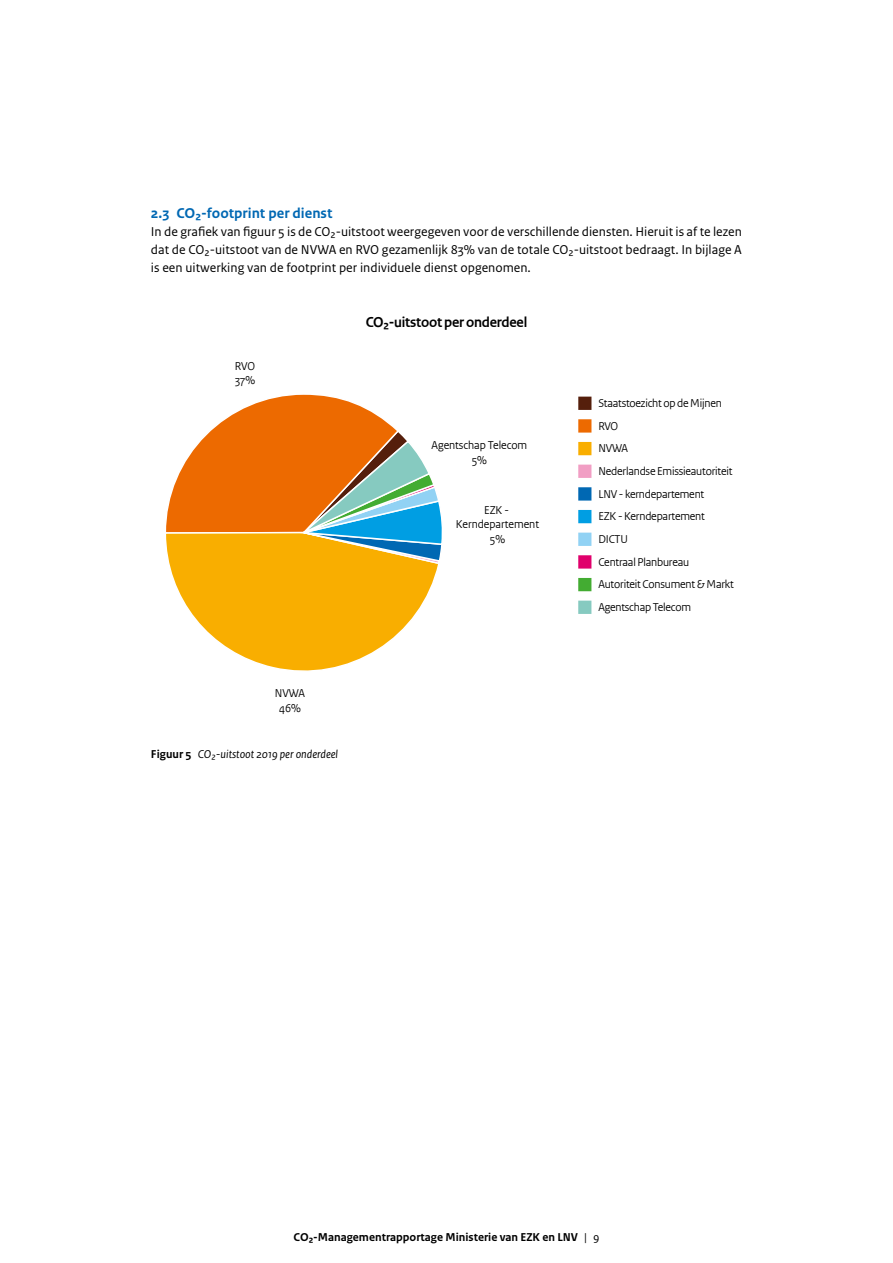
<style>
.page{position:relative;width:893px;height:1263px;background:#fff}
.page>*{position:absolute;margin:0;border:0;box-sizing:border-box;transform-origin:0 0}
.t1{font:700 15px "Rijksoverheid Sans Text";color:#0068b3}
.t2{font:700 15px "Rijksoverheid Sans Heading TT";letter-spacing:-.015em;color:#000}
.t3{font:13.5px/18px "Rijksoverheid Sans Text";color:#000;text-align:justify}
.t4{font:12px/22.6px "Rijksoverheid Sans Heading TT";letter-spacing:-.015em;color:#000;text-align:center}
.t5{font:700 12px "Rijksoverheid Sans Text";color:#000}
.t6{font:italic 12px "Rijksoverheid Sans Text";color:#000}
.s1{font-weight:700;font-style:normal}
.s2{font-weight:400}
</style>
<div class="page">
<svg style="left:166px;top:394px;width:276px;height:277px"></svg>
<div style="left:578px;top:397px;width:13px;height:13px;background:#551f0c"></div>
<div style="left:578px;top:419px;width:13px;height:14px;background:#ed6a00"></div>
<div style="left:578px;top:442px;width:13px;height:13px;background:#f9ae00"></div>
<div style="left:578px;top:465px;width:13px;height:13px;background:#f19ec4"></div>
<div style="left:578px;top:487px;width:13px;height:14px;background:#0068b3"></div>
<div style="left:578px;top:510px;width:13px;height:13px;background:#009ee3"></div>
<div style="left:578px;top:533px;width:13px;height:13px;background:#91d2f4"></div>
<div style="left:578px;top:555px;width:13px;height:14px;background:#e0006c"></div>
<div style="left:578px;top:578px;width:13px;height:13px;background:#43ac32"></div>
<div style="left:578px;top:601px;width:13px;height:13px;background:#86cac0"></div>
<p class="t1" style="left:151px;top:204px;width:183px">2.3 CO₂-footprint per dienst</p>
<p class="t3" style="left:151px;top:223px;width:592px">In de grafiek van figuur 5 is de CO₂-uitstoot weergegeven voor de verschillende diensten. Hieruit is af te lezen dat de CO₂-uitstoot van de NVWA en RVO gezamenlijk 83% van de totale CO₂-uitstoot bedraagt. In bijlage A is een uitwerking van de footprint per individuele dienst opgenomen.</p>
<p class="t4" style="left:235px;top:359px;width:22px;line-height:14.4px;text-align:left">RVO<br>37%</p>
<p class="t2" style="left:366px;top:314px;width:163px">CO₂-uitstoot per onderdeel</p>
<p class="t4" style="left:432px;top:438px;width:97px;line-height:14.4px">Agentschap Telecom<br>5%</p>
<p class="t4" style="left:456px;top:503px;width:85px;line-height:14.4px">EZK -<br>Kerndepartement<br>5%</p>
<p class="t4" style="left:275px;top:686px;width:32px;line-height:14.4px">NVWA<br>46%</p>
<p class="t6" style="left:151px;top:747px;width:189px"><span class="s1">Figuur 5</span> CO₂-uitstoot 2019 per onderdeel</p>
<p class="t4" style="left:598px;top:392px;width:137px;text-align:left">Staatstoezicht op de Mijnen<br>RVO<br>NVWA<br>Nederlandse Emissieautoriteit<br>LNV - kerndepartement<br>EZK - Kerndepartement<br>DICTU<br>Centraal Planbureau<br>Autoriteit Consument &amp; Markt<br>Agentschap Telecom</p>
<p class="t5" style="left:294px;top:1230px;width:307px">CO₂-Managementrapportage Ministerie van EZK en LNV <span class="s2">| 9</span></p>
</div>
